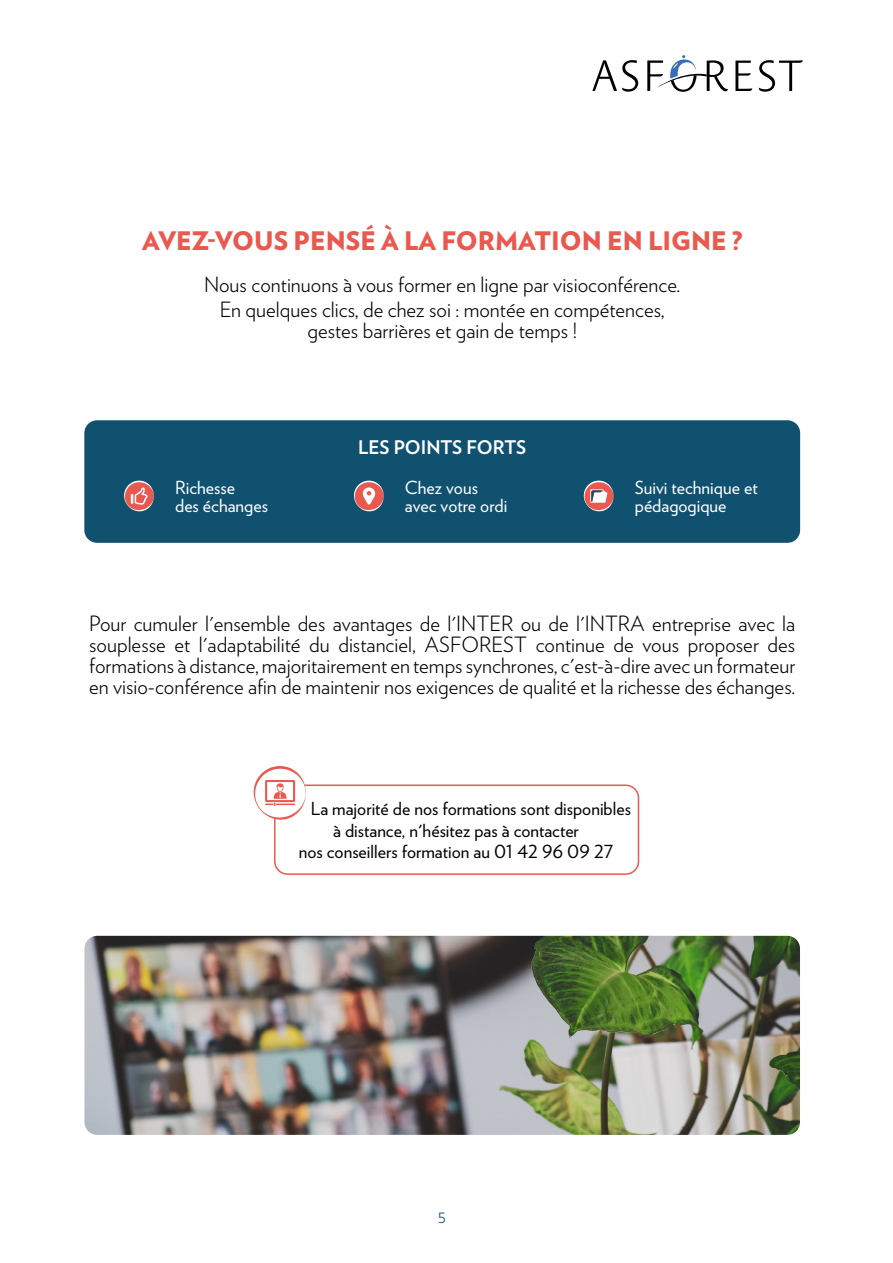
<style>
.page{position:relative;width:893px;height:1263px;background:#fff}
.page>*{position:absolute;margin:0;border:0;box-sizing:border-box;transform-origin:0 0}
.t1{font:900 25.5px "Verlag";color:#e9594f}
.t2{font:300 21px/21px "Verlag";color:#000;text-align:center}
.t3{font:700 18.75px "Verlag";color:#fff}
.t4{font:18px "Verlag";color:#000}
.t5{font:18px/18px "Verlag";color:#fff}
.t6{font:300 18px "Verlag";color:#115170}
</style>
<div class="page">
<svg style="left:592px;top:60px;width:46px;height:32px"></svg>
<svg style="left:647px;top:55px;width:156px;height:37px"></svg>
<div style="left:84px;top:420px;width:716px;height:123px;background:#115170;border-radius:13px"></div>
<svg style="left:584px;top:481px;width:30px;height:30px"></svg>
<svg style="left:124px;top:481px;width:30px;height:30px"></svg>
<svg style="left:354px;top:481px;width:30px;height:30px"></svg>
<img style="left:84px;top:936px;width:716px;height:199px">
<div style="left:274px;top:784px;width:365px;height:91px;border:2px solid #e9594f;border-radius:13px"></div>
<svg style="left:254px;top:766px;width:52px;height:54px"></svg>
<p class="t1" style="left:142px;top:220px;width:602px">AVEZ-VOUS PENSÉ À LA FORMATION EN LIGNE ?</p>
<p class="t2" style="left:204px;top:271px;width:478px;line-height:25.2px">Nous continuons à vous former en ligne par visioconférence.<br>En quelques clics, de chez soi : montée en compétences,</p>
<p class="t2" style="left:307px;top:319px;width:271px">gestes barrières et gain de temps !</p>
<p class="t3" style="left:358px;top:433px;width:169px">LES POINTS FORTS</p>
<p class="t5" style="left:175px;top:478px;width:94px">Richesse<br>des échanges</p>
<p class="t5" style="left:405px;top:478px;width:104px">Chez vous avec votre ordi</p>
<p class="t5" style="left:635px;top:478px;width:124px">Suivi technique et pédagogique</p>
<p class="t2" style="left:89px;top:612px;width:708px;text-align:justify">Pour cumuler l'ensemble des avantages de l'INTER ou de l'INTRA entreprise avec la souplesse et l'adaptabilité du distanciel, ASFOREST continue de vous proposer des formations à distance, majoritairement en temps synchrones, c'est-à-dire avec un formateur en visio-conférence afin de maintenir nos exigences de qualité et la richesse des échanges.</p>
<p class="t4" style="left:311px;top:795px;width:322px">La majorité de nos formations sont disponibles</p>
<p class="t4" style="left:333px;top:817px;width:247px">à distance, n'hésitez pas à contacter</p>
<p class="t4" style="left:299px;top:838px;width:316px">nos conseillers formation au 01 42 96 09 27</p>
<p class="t6" style="left:438px;top:1203px;width:10px">5</p>
</div>
